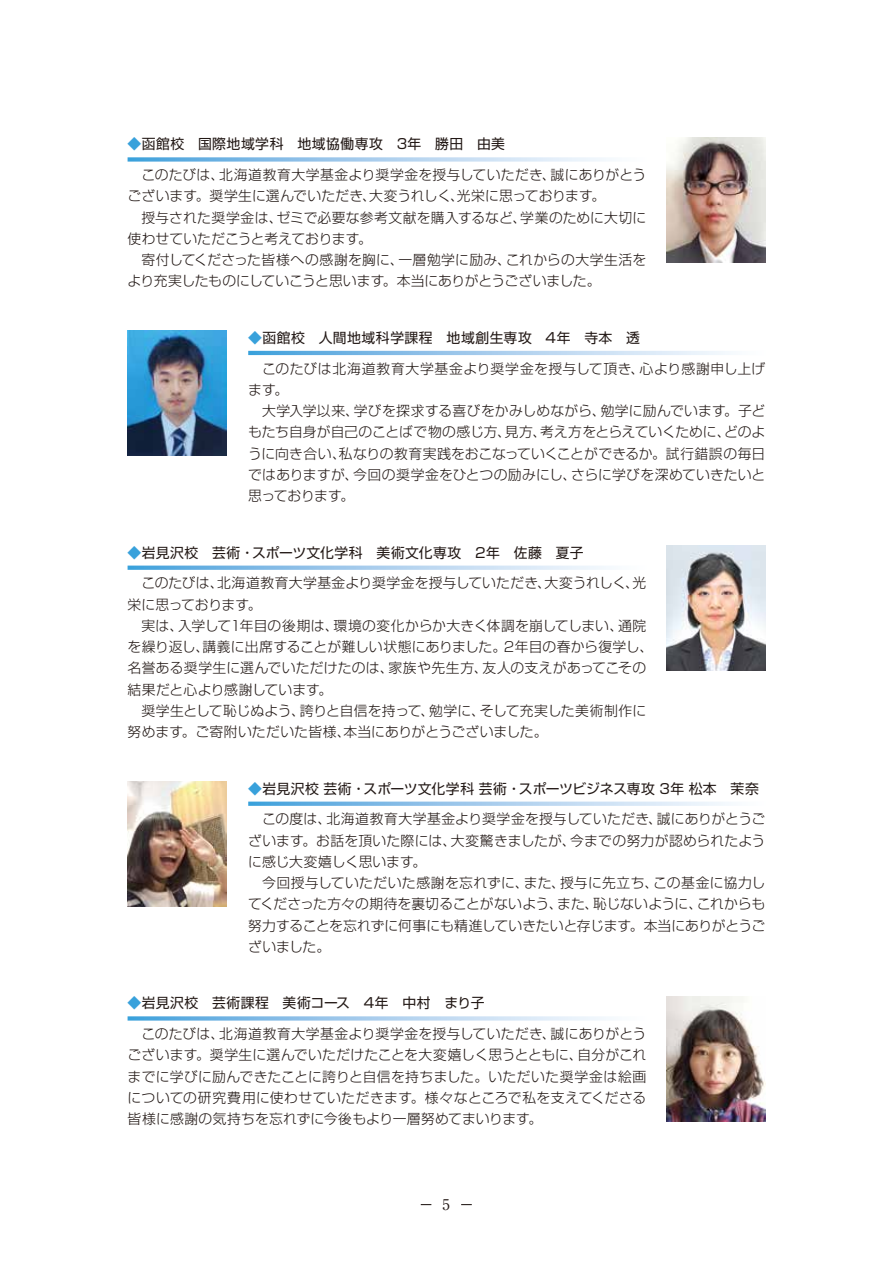
<style>
.page{position:relative;width:893px;height:1263px;background:#fff}
.page>*{position:absolute;margin:0;border:0;box-sizing:border-box;transform-origin:0 0}
.t1{font:14.85px "Ryumin Pro";color:#221815}
.t2{font:300 13.8px/21.3px "Shin Go Pro";letter-spacing:.01em;color:#221815}
.t3{font:13.8px "Shin Go Pro";letter-spacing:.03em;color:#221815}
.t4{font:300 13.8px/21.3px "Shin Go Pro";letter-spacing:.035em;color:#221815}
.t5{font:13.8px "Shin Go Pro";letter-spacing:.01em;color:#221815}
.s1{color:#38a1db}
</style>
<div class="page">
<svg style="left:128px;top:157px;width:482px;height:5px;background:#afd3ee"></svg>
<svg style="left:128px;top:566px;width:482px;height:4px;background:#a5ceec"></svg>
<svg style="left:128px;top:1016px;width:482px;height:4px;background:#aad0ed"></svg>
<svg style="left:248px;top:351px;width:481px;height:4px;background:#a2ccec"></svg>
<svg style="left:248px;top:801px;width:481px;height:5px;background:#afd3ee"></svg>
<img style="left:666px;top:137px;width:99px;height:126px">
<img style="left:666px;top:545px;width:99px;height:126px">
<img style="left:666px;top:996px;width:99px;height:125px">
<img style="left:128px;top:331px;width:99px;height:125px">
<img style="left:128px;top:781px;width:99px;height:126px">
<p class="t3" style="left:128px;top:133px;width:379px"><span class="s1">◆</span>函館校　国際地域学科　地域協働専攻　3年　勝田　由美</p>
<p class="t2" style="left:128px;top:163px;width:520px;text-indent:14px">このたびは、北海道教育大学基金より奨学金を授与していただき、誠にありがとうございます。奨学生に選んでいただき、大変うれしく、光栄に思っております。</p>
<p class="t2" style="left:128px;top:205px;width:520px;text-indent:14px">授与された奨学金は、ゼミで必要な参考文献を購入するなど、学業のために大切に使わせていただこうと考えております。</p>
<p class="t2" style="left:128px;top:248px;width:520px;text-indent:14px">寄付してくださった皆様への感謝を胸に、一層勉学に励み、これからの大学生活をより充実したものにしていこうと思います。本当にありがとうございました。</p>
<p class="t3" style="left:248px;top:326px;width:393px"><span class="s1">◆</span>函館校　人間地域科学課程　地域創生専攻　4年　寺本　透</p>
<p class="t4" style="left:248px;top:356px;width:519px;text-indent:14px">このたびは北海道教育大学基金より奨学金を授与して頂き、心より感謝申し上げます。</p>
<p class="t2" style="left:248px;top:399px;width:519px;text-align:justify;text-indent:14px">大学入学以来、学びを探求する喜びをかみしめながら、勉学に励んでいます。子どもたち自身が自己のことばで物の感じ方、見方、考え方をとらえていくために、どのように向き合い、私なりの教育実践をおこなっていくことができるか。試行錯誤の毎日ではありますが、今回の奨学金をひとつの励みにし、さらに学びを深めていきたいと思っております。</p>
<p class="t3" style="left:128px;top:541px;width:457px"><span class="s1">◆</span>岩見沢校　芸術・スポーツ文化学科　美術文化専攻　2年　佐藤　夏子</p>
<p class="t2" style="left:128px;top:571px;width:520px;text-indent:14px">このたびは、北海道教育大学基金より奨学金を授与していただき、大変うれしく、光栄に思っております。</p>
<p class="t2" style="left:128px;top:613px;width:527px;text-indent:14px">実は、入学して1年目の後期は、環境の変化からか大きく体調を崩してしまい、通院を繰り返し、講義に出席することが難しい状態にありました。2年目の春から復学し、名誉ある奨学生に選んでいただけたのは、家族や先生方、友人の支えがあってこその結果だと心より感謝しています。</p>
<p class="t2" style="left:128px;top:698px;width:520px;text-indent:14px">奨学生として恥じぬよう、誇りと自信を持って、勉学に、そして充実した美術制作に努めます。ご寄附いただいた皆様、本当にありがとうございました。</p>
<p class="t5" style="left:248px;top:777px;width:512px"><span class="s1">◆</span>岩見沢校 芸術・スポーツ文化学科 芸術・スポーツビジネス専攻 3年 松本　茉奈</p>
<p class="t2" style="left:248px;top:807px;width:519px;text-align:justify;text-indent:14px">この度は、北海道教育大学基金より奨学金を授与していただき、誠にありがとうございます。お話を頂いた際には、大変驚きましたが、今までの努力が認められたように感じ大変嬉しく思います。</p>
<p class="t2" style="left:248px;top:870px;width:519px;text-align:justify;text-indent:14px">今回授与していただいた感謝を忘れずに、また、授与に先立ち、この基金に協力してくださった方々の期待を裏切ることがないよう、また、恥じないように、これからも努力することを忘れずに何事にも精進していきたいと存じます。本当にありがとうございました。</p>
<p class="t3" style="left:128px;top:992px;width:358px"><span class="s1">◆</span>岩見沢校　芸術課程　美術コース　4年　中村　まり子</p>
<p class="t2" style="left:128px;top:1021px;width:520px;text-align:justify;text-indent:14px">このたびは、北海道教育大学基金より奨学金を授与していただき、誠にありがとうございます。奨学生に選んでいただけたことを大変嬉しく思うとともに、自分がこれまでに学びに励んできたことに誇りと自信を持ちました。いただいた奨学金は絵画についての研究費用に使わせていただきます。様々なところで私を支えてくださる皆様に感謝の気持ちを忘れずに今後もより一層努めてまいります。</p>
<p class="t1" style="left:443px;top:1193px;width:9px">5</p>
</div>
